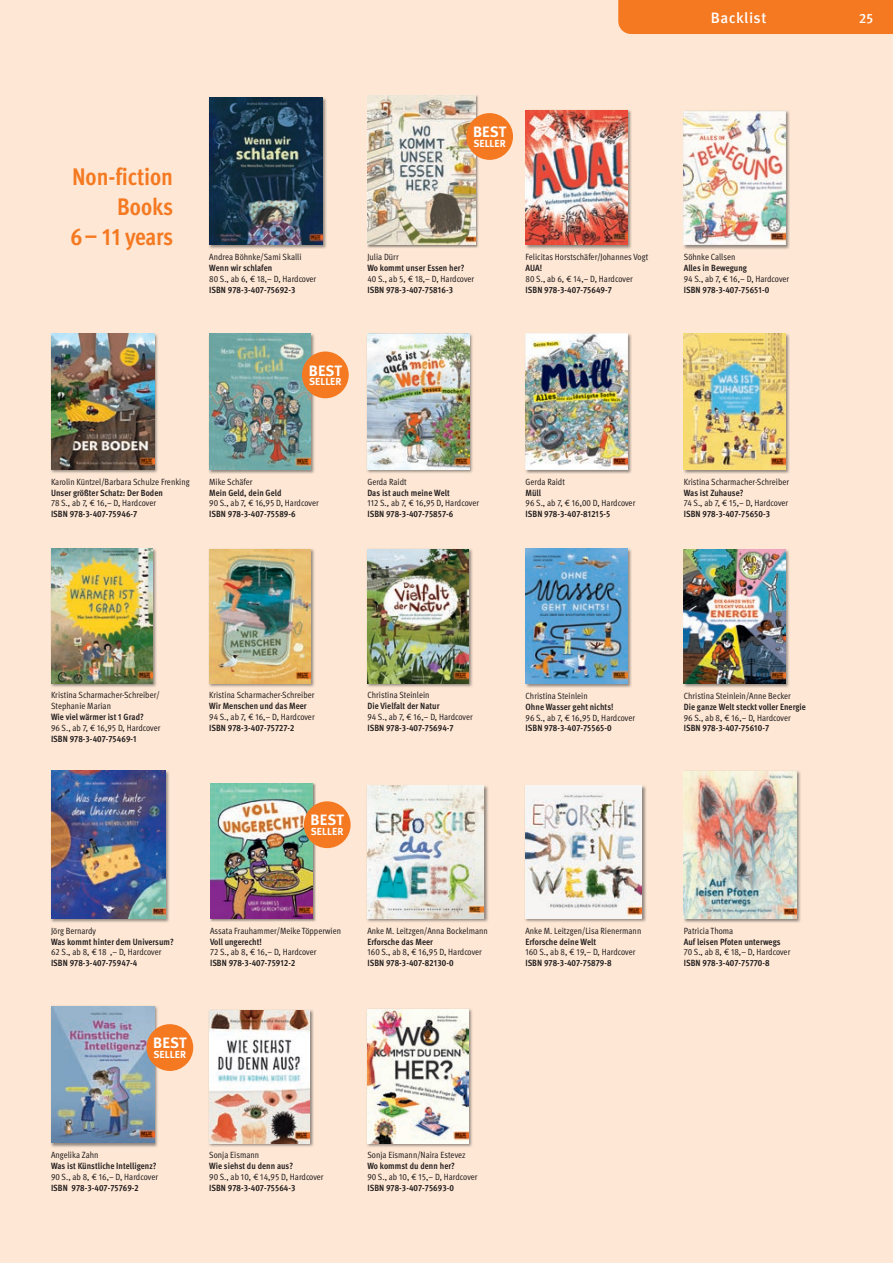
<style>
.page{position:relative;width:893px;height:1263px;background:#fee7d4}
.page>*{position:absolute;margin:0;border:0;box-sizing:border-box;transform-origin:0 0}
.t1{font:700 condensed 24px/30px "Meta Pro";letter-spacing:-.005em;color:#f47921;text-align:right}
.t2{font:700 15px "Meta Pro";color:#fff}
.t3{font:500 15px "Meta Pro";letter-spacing:.03em;color:#fff}
.t4{font:500 13.5px "Meta Pro";color:#fff}
.t5{font:700 10.2px "Meta Pro";letter-spacing:.01em;color:#fff}
.t6{font:condensed 9px/10.8px "Meta Pro";letter-spacing:.005em;color:#231f20}
.t7{font:700 condensed 9px "Meta Pro";letter-spacing:.005em;color:#231f20}
</style>
<div class="page">
<div style="left:618px;top:0;width:275px;height:34px;background:#f47921"></div>
<img style="left:367px;top:95px;width:112px;height:153px">
<img style="left:367px;top:95px;width:108px;height:150px">
<img style="left:525px;top:110px;width:106px;height:139px">
<img style="left:526px;top:110px;width:101px;height:135px">
<img style="left:209px;top:97px;width:118px;height:152px">
<img style="left:209px;top:98px;width:113px;height:147px">
<div style="left:466px;top:113px;width:47px;height:47px;background:#f47921;border-radius:50%"></div>
<img style="left:51px;top:770px;width:118px;height:153px">
<img style="left:51px;top:771px;width:114px;height:147px">
<img style="left:209px;top:333px;width:106px;height:140px">
<img style="left:209px;top:334px;width:102px;height:135px">
<img style="left:683px;top:111px;width:107px;height:138px">
<img style="left:684px;top:111px;width:101px;height:134px">
<img style="left:51px;top:333px;width:107px;height:140px">
<img style="left:51px;top:334px;width:103px;height:135px">
<img style="left:525px;top:333px;width:106px;height:140px">
<img style="left:526px;top:334px;width:101px;height:135px">
<img style="left:51px;top:548px;width:106px;height:139px">
<img style="left:51px;top:549px;width:102px;height:134px">
<img style="left:367px;top:333px;width:106px;height:140px">
<img style="left:367px;top:334px;width:102px;height:135px">
<img style="left:525px;top:548px;width:106px;height:140px">
<img style="left:526px;top:549px;width:101px;height:135px">
<img style="left:683px;top:549px;width:106px;height:139px">
<img style="left:684px;top:550px;width:101px;height:134px">
<img style="left:367px;top:549px;width:106px;height:138px">
<img style="left:367px;top:549px;width:102px;height:134px">
<img style="left:683px;top:333px;width:107px;height:140px">
<img style="left:684px;top:334px;width:101px;height:135px">
<img style="left:367px;top:786px;width:121px;height:136px">
<img style="left:367px;top:785px;width:117px;height:133px">
<img style="left:209px;top:549px;width:106px;height:138px">
<img style="left:209px;top:549px;width:102px;height:134px">
<img style="left:210px;top:784px;width:105px;height:138px">
<img style="left:210px;top:783px;width:102px;height:135px">
<div style="left:302px;top:351px;width:47px;height:47px;background:#f47921;border-radius:50%"></div>
<div style="left:304px;top:801px;width:47px;height:47px;background:#f47921;border-radius:50%"></div>
<img style="left:51px;top:1006px;width:107px;height:141px">
<img style="left:51px;top:1006px;width:103px;height:137px">
<img style="left:209px;top:1010px;width:105px;height:137px">
<img style="left:209px;top:1010px;width:101px;height:133px">
<img style="left:367px;top:1009px;width:105px;height:138px">
<img style="left:368px;top:1009px;width:101px;height:134px">
<img style="left:683px;top:771px;width:118px;height:151px">
<img style="left:684px;top:771px;width:113px;height:147px">
<div style="left:146px;top:1024px;width:47px;height:47px;background:#f47921;border-radius:50%"></div>
<img style="left:525px;top:786px;width:121px;height:136px">
<img style="left:525px;top:785px;width:117px;height:133px">
<h2 class="t3" style="left:711px;top:6px;width:57px">Backlist</h2>
<h3 class="t4" style="left:859px;top:8px;width:16px">25</h3>
<h1 class="t1" style="left:71px;top:160px;width:104px">Non-fiction<br>Books<br>6 – 11 years</h1>
<h2 class="t2" style="left:473px;top:120px;width:35px">BEST</h2>
<p class="t5" style="left:473px;top:135px;width:34px">SELLER</p>
<p class="t6" style="left:209px;top:251px;width:94px">Andrea Böhnke/Sami Skalli</p>
<p class="t7" style="left:209px;top:261px;width:65px">Wenn wir schlafen</p>
<p class="t6" style="left:209px;top:273px;width:109px">80 S., ab 6, € 18,– D, Hardcover</p>
<p class="t7" style="left:209px;top:283px;width:88px">ISBN 978-3-407-75692-3</p>
<p class="t6" style="left:367px;top:251px;width:33px">Julia Dürr</p>
<p class="t7" style="left:367px;top:261px;width:99px">Wo kommt unser Essen her?</p>
<p class="t6" style="left:367px;top:273px;width:108px">40 S., ab 5, € 18,– D, Hardcover</p>
<p class="t7" style="left:367px;top:283px;width:87px">ISBN 978-3-407-75816-3</p>
<h2 class="t2" style="left:309px;top:359px;width:35px">BEST</h2>
<p class="t5" style="left:309px;top:374px;width:34px">SELLER</p>
<p class="t6" style="left:526px;top:251px;width:124px">Felicitas Horstschäfer/Johannes Vogt</p>
<p class="t7" style="left:526px;top:261px;width:18px">AUA!</p>
<p class="t6" style="left:526px;top:273px;width:109px">80 S., ab 6, € 14,– D, Hardcover</p>
<p class="t7" style="left:526px;top:283px;width:88px">ISBN 978-3-407-75649-7</p>
<p class="t6" style="left:684px;top:251px;width:53px">Söhnke Callsen</p>
<p class="t7" style="left:684px;top:261px;width:65px">Alles in Bewegung</p>
<p class="t6" style="left:684px;top:273px;width:107px">94 S., ab 7, € 16,– D, Hardcover</p>
<p class="t7" style="left:684px;top:282px;width:87px">ISBN 978-3-407-75651-0</p>
<p class="t6" style="left:51px;top:475px;width:140px">Karolin Küntzel/Barbara Schulze Frenking</p>
<p class="t7" style="left:51px;top:485px;width:113px">Unser größter Schatz: Der Boden</p>
<p class="t6" style="left:51px;top:497px;width:107px">78 S., ab 7, € 16,– D, Hardcover</p>
<p class="t7" style="left:51px;top:507px;width:88px">ISBN 978-3-407-75946-7</p>
<p class="t6" style="left:209px;top:475px;width:45px">Mike Schäfer</p>
<p class="t7" style="left:209px;top:485px;width:74px">Mein Geld, dein Geld</p>
<p class="t6" style="left:209px;top:497px;width:111px">90 S., ab 7, € 16,95 D, Hardcover</p>
<p class="t7" style="left:209px;top:507px;width:88px">ISBN 978-3-407-75589-6</p>
<p class="t6" style="left:367px;top:475px;width:41px">Gerda Raidt</p>
<p class="t7" style="left:367px;top:485px;width:84px">Das ist auch meine Welt</p>
<p class="t6" style="left:367px;top:497px;width:113px">112 S., ab 7, € 16,95 D, Hardcover</p>
<p class="t7" style="left:367px;top:507px;width:88px">ISBN 978-3-407-75857-6</p>
<p class="t6" style="left:526px;top:475px;width:41px">Gerda Raidt</p>
<p class="t7" style="left:526px;top:485px;width:17px">Müll</p>
<p class="t6" style="left:526px;top:497px;width:111px">96 S., ab 7, € 16,00 D, Hardcover</p>
<p class="t7" style="left:526px;top:507px;width:86px">ISBN 978-3-407-81215-5</p>
<p class="t6" style="left:684px;top:475px;width:107px">Kristina Scharmacher-Schreiber</p>
<p class="t7" style="left:684px;top:485px;width:61px">Was ist Zuhause?</p>
<p class="t6" style="left:684px;top:497px;width:106px">74 S., ab 7, € 15,– D, Hardcover</p>
<p class="t7" style="left:684px;top:507px;width:88px">ISBN 978-3-407-75650-3</p>
<p class="t6" style="left:51px;top:689px;width:110px">Kristina Scharmacher-Schreiber/<br>Stephanie Marian</p>
<p class="t7" style="left:51px;top:710px;width:94px">Wie viel wärmer ist 1 Grad?</p>
<p class="t6" style="left:51px;top:721px;width:111px">96 S., ab 7, € 16,95 D, Hardcover</p>
<p class="t7" style="left:51px;top:731px;width:87px">ISBN 978-3-407-75469-1</p>
<p class="t6" style="left:209px;top:689px;width:107px">Kristina Scharmacher-Schreiber</p>
<p class="t7" style="left:209px;top:699px;width:99px">Wir Menschen und das Meer</p>
<p class="t6" style="left:209px;top:711px;width:107px">94 S., ab 7, € 16,– D, Hardcover</p>
<p class="t7" style="left:209px;top:721px;width:87px">ISBN 978-3-407-75727-2</p>
<p class="t6" style="left:367px;top:689px;width:64px">Christina Steinlein</p>
<p class="t7" style="left:367px;top:699px;width:74px">Die Vielfalt der Natur</p>
<p class="t6" style="left:367px;top:711px;width:107px">94 S., ab 7, € 16,– D, Hardcover</p>
<p class="t7" style="left:367px;top:721px;width:88px">ISBN 978-3-407-75694-7</p>
<p class="t6" style="left:526px;top:690px;width:64px">Christina Steinlein</p>
<p class="t7" style="left:526px;top:700px;width:89px">Ohne Wasser geht nichts!</p>
<p class="t6" style="left:526px;top:711px;width:111px">96 S., ab 7, € 16,95 D, Hardcover</p>
<p class="t7" style="left:526px;top:721px;width:88px">ISBN 978-3-407-75565-0</p>
<p class="t6" style="left:684px;top:690px;width:109px">Christina Steinlein/Anne Becker</p>
<p class="t7" style="left:684px;top:700px;width:124px">Die ganze Welt steckt voller Energie</p>
<p class="t6" style="left:684px;top:711px;width:109px">96 S., ab 8, € 16,– D, Hardcover</p>
<p class="t7" style="left:684px;top:721px;width:87px">ISBN 978-3-407-75610-7</p>
<h2 class="t2" style="left:311px;top:808px;width:35px">BEST</h2>
<p class="t5" style="left:311px;top:824px;width:34px">SELLER</p>
<p class="t6" style="left:51px;top:924px;width:46px">Jörg Bernardy</p>
<p class="t7" style="left:51px;top:934px;width:124px">Was kommt hinter dem Universum?</p>
<p class="t6" style="left:51px;top:946px;width:112px">62 S., ab 8, € 18 ,– D, Hardcover</p>
<p class="t7" style="left:51px;top:956px;width:88px">ISBN 978-3-407-75947-4</p>
<p class="t6" style="left:210px;top:924px;width:132px">Assata Frauhammer/Meike Töpperwien</p>
<p class="t7" style="left:210px;top:934px;width:53px">Voll ungerecht!</p>
<p class="t6" style="left:210px;top:946px;width:108px">72 S., ab 8, € 16,– D, Hardcover</p>
<p class="t7" style="left:210px;top:956px;width:87px">ISBN 978-3-407-75912-2</p>
<p class="t6" style="left:367px;top:924px;width:122px">Anke M. Leitzgen/Anna Bockelmann</p>
<p class="t7" style="left:367px;top:934px;width:67px">Erforsche das Meer</p>
<p class="t6" style="left:367px;top:946px;width:116px">160 S., ab 8, € 16,95 D, Hardcover</p>
<p class="t7" style="left:367px;top:956px;width:88px">ISBN 978-3-407-82130-0</p>
<p class="t6" style="left:525px;top:924px;width:117px">Anke M. Leitzgen/Lisa Rienermann</p>
<p class="t7" style="left:525px;top:934px;width:72px">Erforsche deine Welt</p>
<p class="t6" style="left:525px;top:946px;width:112px">160 S., ab 8, € 19,– D, Hardcover</p>
<p class="t7" style="left:525px;top:956px;width:88px">ISBN 978-3-407-75879-8</p>
<p class="t6" style="left:684px;top:924px;width:51px">Patricia Thoma</p>
<p class="t7" style="left:684px;top:934px;width:98px">Auf leisen Pfoten unterwegs</p>
<p class="t6" style="left:684px;top:946px;width:108px">70 S., ab 8, € 18,– D, Hardcover</p>
<p class="t7" style="left:684px;top:956px;width:87px">ISBN 978-3-407-75770-8</p>
<h2 class="t2" style="left:153px;top:1031px;width:35px">BEST</h2>
<p class="t5" style="left:154px;top:1046px;width:34px">SELLER</p>
<p class="t6" style="left:51px;top:1149px;width:49px">Angelika Zahn</p>
<p class="t7" style="left:51px;top:1159px;width:107px">Was ist Künstliche Intelligenz?</p>
<p class="t6" style="left:51px;top:1170px;width:109px">90 S., ab 8, € 16,– D, Hardcover</p>
<p class="t7" style="left:51px;top:1180px;width:89px">ISBN 978-3-407-75769-2</p>
<p class="t6" style="left:209px;top:1149px;width:51px">Sonja Eismann</p>
<p class="t7" style="left:209px;top:1159px;width:85px">Wie siehst du denn aus?</p>
<p class="t6" style="left:209px;top:1171px;width:116px">90 S., ab 10, € 14,95 D, Hardcover</p>
<p class="t7" style="left:209px;top:1181px;width:88px">ISBN 978-3-407-75564-3</p>
<p class="t6" style="left:367px;top:1149px;width:100px">Sonja Eismann/Naira Estevez</p>
<p class="t7" style="left:367px;top:1159px;width:89px">Wo kommst du denn her?</p>
<p class="t6" style="left:367px;top:1171px;width:112px">90 S., ab 10, € 15,– D, Hardcover</p>
<p class="t7" style="left:367px;top:1181px;width:88px">ISBN 978-3-407-75693-0</p>
</div>
